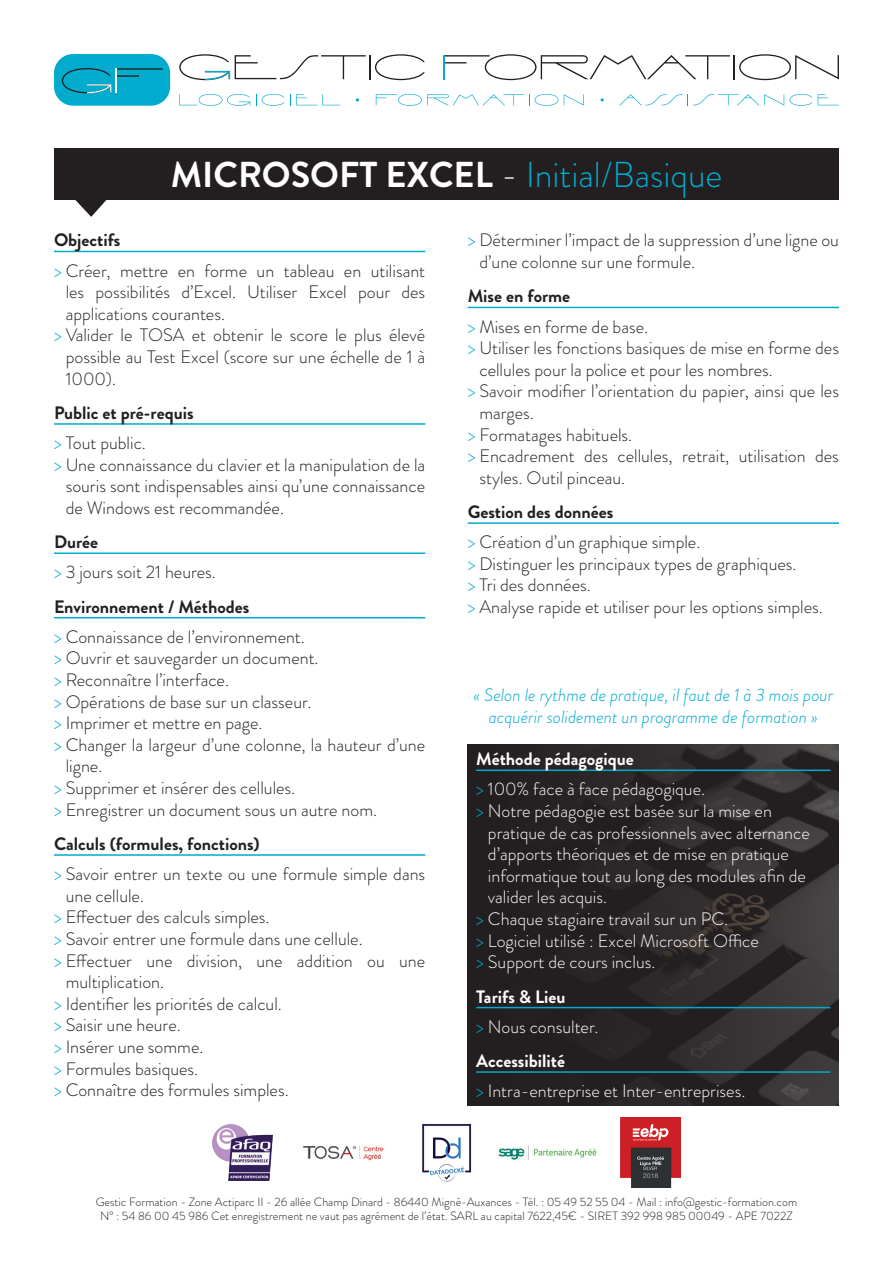
<style>
.page{position:relative;width:893px;height:1263px;background:#fff}
.page>*{position:absolute;margin:0;border:0;box-sizing:border-box;transform-origin:0 0}
.t1{font:300 36px "Brandon Grotesque";color:#00abcd}
.t2{font:300 18px/30.2px "Brandon Grotesque";color:#231f20}
.t3{font:300 18px/30.2px "Brandon Grotesque";color:#fff}
.t4{font:italic 300 18px/21.6px "Brandon Grotesque";color:#00abcd;text-align:center}
.t5{font:700 18px/30.2px "Brandon Grotesque";color:#231f20}
.t6{font:300 12px/14.4px "Brandon Grotesque";color:#231f20;text-align:center}
.s1{font-weight:700;color:#fff}
.s2{color:#fff}
.s3{font-weight:700}
.s4{color:#00abcd}
.s5{font-weight:300;color:#00abcd}
.s6{font-weight:300}
</style>
<div class="page">
<hr style="left:54px;top:251px;width:371px;height:1px;background:#00abcd">
<hr style="left:54px;top:423px;width:371px;height:2px;background:#00abcd">
<hr style="left:54px;top:552px;width:371px;height:2px;background:#00abcd">
<hr style="left:54px;top:617px;width:371px;height:1px;background:#00abcd">
<hr style="left:54px;top:854px;width:371px;height:2px;background:#00abcd">
<hr style="left:468px;top:307px;width:371px;height:1px;background:#00abcd">
<hr style="left:468px;top:522px;width:371px;height:2px;background:#00abcd">
<svg style="left:179px;top:94px;width:71px;height:12px"></svg>
<svg style="left:256px;top:94px;width:28px;height:12px"></svg>
<svg style="left:290px;top:94px;width:50px;height:11px"></svg>
<svg style="left:376px;top:94px;width:182px;height:12px"></svg>
<svg style="left:564px;top:94px;width:20px;height:11px"></svg>
<svg style="left:619px;top:94px;width:193px;height:12px"></svg>
<svg style="left:818px;top:94px;width:21px;height:11px"></svg>
<div style="left:54px;top:54px;width:116px;height:52px;background:#00abcd;border-radius:19px"></div>
<hr style="left:369px;top:55px;width:2px;height:24px;background:#231f20">
<svg style="left:375px;top:54px;width:50px;height:26px"></svg>
<svg style="left:443px;top:54px;width:396px;height:26px"></svg>
<hr style="left:443px;top:55px;width:2px;height:24px;background:#00abcd">
<svg style="left:179px;top:54px;width:187px;height:26px"></svg>
<svg style="left:62px;top:68px;width:101px;height:25px"></svg>
<hr style="left:115px;top:68px;width:2px;height:25px;background:#fff">
<div style="left:54px;top:149px;width:785px;height:51px;background:#231f20"></div>
<svg style="left:75px;top:200px;width:31px;height:17px"></svg>
<svg style="left:468px;top:744px;width:371px;height:362px;background:#2b2728"></svg>
<hr style="left:476px;top:769px;width:354px;height:2px;background:#00abcd">
<hr style="left:476px;top:1007px;width:354px;height:1px;background:#00abcd">
<hr style="left:476px;top:1071px;width:354px;height:2px;background:#00abcd">
<img style="left:302px;top:1146px;width:82px;height:15px">
<img style="left:498px;top:1145px;width:99px;height:15px">
<img style="left:213px;top:1125px;width:59px;height:55px">
<img style="left:621px;top:1118px;width:59px;height:69px">
<img style="left:422px;top:1124px;width:50px;height:58px">
<h1 class="t1" style="left:171px;top:150px;width:553px"><span class="s1">MICROSOFT EXCEL</span> <span class="s2">-</span> Initial/Basique</h1>
<p class="t2" style="left:54px;top:225px;width:373px"><span class="s3">Objectifs<br></span><span class="s4">&gt;</span> Créer, mettre en forme un tableau en utilisant</p>
<p class="t2" style="left:66px;top:277px;width:361px">les possibilités d’Excel. Utiliser Excel pour des</p>
<p class="t2" style="left:66px;top:299px;width:161px">applications courantes.</p>
<p class="t2" style="left:54px;top:320px;width:373px"><span class="s4">&gt;</span> Valider le TOSA et obtenir le score le plus élevé</p>
<p class="t2" style="left:66px;top:342px;width:361px">possible au Test Excel (score sur une échelle de 1 à</p>
<p class="t2" style="left:66px;top:363px;width:52px">1000).</p>
<p class="t5" style="left:54px;top:398px;width:141px">Public et pré-requis <span class="s5">&gt;</span> <span class="s6">Tout public.</span></p>
<p class="t2" style="left:66px;top:454px;width:361px;line-height:21.6px;text-align:justify;text-indent:-12px"><span class="s4">&gt;</span> Une connaissance du clavier et la manipulation de la souris sont indispensables ainsi qu’une connaissance de Windows est recommandée.</p>
<p class="t2" style="left:54px;top:527px;width:163px"><span class="s3">Durée<br></span><span class="s4">&gt;</span> 3 jours soit 21 heures.</p>
<p class="t2" style="left:54px;top:591px;width:252px"><span class="s3">Environnement / Méthodes<br></span><span class="s4">&gt;</span> Connaissance de l’environnement.</p>
<p class="t2" style="left:54px;top:643px;width:266px"><span class="s4">&gt;</span> Ouvrir et sauvegarder un document.</p>
<p class="t2" style="left:54px;top:665px;width:177px"><span class="s4">&gt;</span> Reconnaître l’interface.</p>
<p class="t2" style="left:54px;top:686px;width:259px"><span class="s4">&gt;</span> Opérations de base sur un classeur.</p>
<p class="t2" style="left:54px;top:708px;width:210px"><span class="s4">&gt;</span> Imprimer et mettre en page.</p>
<p class="t2" style="left:54px;top:730px;width:373px"><span class="s4">&gt;</span> Changer la largeur d’une colonne, la hauteur d’une</p>
<p class="t2" style="left:66px;top:751px;width:38px">ligne.</p>
<p class="t2" style="left:54px;top:773px;width:243px"><span class="s4">&gt;</span> Supprimer et insérer des cellules.</p>
<p class="t2" style="left:54px;top:794px;width:325px"><span class="s4">&gt;</span> Enregistrer un document sous un autre nom.</p>
<p class="t2" style="left:54px;top:829px;width:373px"><span class="s3">Calculs (formules, fonctions)<br></span><span class="s4">&gt;</span> Savoir entrer un texte ou une formule simple dans</p>
<p class="t2" style="left:66px;top:880px;width:80px">une cellule.</p>
<p class="t2" style="left:54px;top:902px;width:217px"><span class="s4">&gt;</span> Effectuer des calculs simples.</p>
<p class="t2" style="left:54px;top:924px;width:310px"><span class="s4">&gt;</span> Savoir entrer une formule dans une cellule.</p>
<p class="t2" style="left:54px;top:945px;width:373px"><span class="s4">&gt;</span> Effectuer une division, une addition ou une</p>
<p class="t2" style="left:66px;top:967px;width:100px">multiplication.</p>
<p class="t2" style="left:54px;top:988px;width:229px"><span class="s4">&gt;</span> Identifier les priorités de calcul.</p>
<p class="t2" style="left:54px;top:1010px;width:128px"><span class="s4">&gt;</span> Saisir une heure.</p>
<p class="t2" style="left:54px;top:1032px;width:151px"><span class="s4">&gt;</span> Insérer une somme.</p>
<p class="t2" style="left:54px;top:1053px;width:146px"><span class="s4">&gt;</span> Formules basiques.</p>
<p class="t2" style="left:54px;top:1075px;width:236px"><span class="s4">&gt;</span> Connaître des formules simples.</p>
<p class="t2" style="left:479px;top:230px;width:361px;line-height:21.6px;text-indent:-12px"><span class="s4">&gt;</span> Déterminer l’impact de la suppression d’une ligne ou d’une colonne sur une formule.</p>
<p class="t2" style="left:468px;top:281px;width:182px"><span class="s3">Mise en forme<br></span><span class="s4">&gt;</span> Mises en forme de base.</p>
<p class="t2" style="left:468px;top:333px;width:373px"><span class="s4">&gt;</span> Utiliser les fonctions basiques de mise en forme des</p>
<p class="t2" style="left:479px;top:355px;width:295px">cellules pour la police et pour les nombres.</p>
<p class="t2" style="left:468px;top:376px;width:373px"><span class="s4">&gt;</span> Savoir modifier l’orientation du papier, ainsi que les</p>
<p class="t2" style="left:479px;top:398px;width:56px">marges.</p>
<p class="t2" style="left:468px;top:419px;width:166px"><span class="s4">&gt;</span> Formatages habituels.</p>
<p class="t2" style="left:468px;top:441px;width:373px"><span class="s4">&gt;</span> Encadrement des cellules, retrait, utilisation des</p>
<p class="t2" style="left:479px;top:463px;width:147px">styles. Outil pinceau.</p>
<p class="t2" style="left:468px;top:497px;width:234px"><span class="s3">Gestion des données<br></span><span class="s4">&gt;</span> Création d’un graphique simple.</p>
<p class="t2" style="left:468px;top:553px;width:357px;line-height:21.6px"><span class="s4">&gt;</span> Distinguer les principaux types de graphiques.<br><span class="s4">&gt;</span> Tri des données.<br><span class="s4">&gt;</span> Analyse rapide et utiliser pour les options simples.</p>
<p class="t4" style="left:473px;top:684px;width:361px">« Selon le rythme de pratique, il faut de 1 à 3 mois pour acquérir solidement un programme de formation »</p>
<p class="t3" style="left:476px;top:744px;width:230px"><span class="s3">Méthode pédagogique<br></span><span class="s4">&gt;</span> 100% face à face pédagogique.</p>
<p class="t3" style="left:476px;top:796px;width:297px"><span class="s4">&gt;</span> Notre pédagogie est basée sur la mise en</p>
<p class="t3" style="left:488px;top:817px;width:323px">pratique de cas professionnels avec alternance</p>
<p class="t3" style="left:488px;top:839px;width:302px">d’apports théoriques et de mise en pratique</p>
<p class="t3" style="left:488px;top:860px;width:319px">informatique tout au long des modules afin de</p>
<p class="t3" style="left:488px;top:882px;width:121px">valider les acquis.</p>
<p class="t3" style="left:476px;top:904px;width:253px"><span class="s4">&gt;</span> Chaque stagiaire travail sur un PC.</p>
<p class="t3" style="left:476px;top:925px;width:284px"><span class="s4">&gt;</span> Logiciel utilisé : Excel Microsoft Office</p>
<p class="t3" style="left:476px;top:947px;width:181px"><span class="s4">&gt;</span> Support de cours inclus.</p>
<p class="t3" style="left:476px;top:981px;width:124px"><span class="s3">Tarifs &amp; Lieu<br></span><span class="s4">&gt;</span> Nous consulter.</p>
<p class="t3" style="left:476px;top:1046px;width:271px"><span class="s3">Accessibilité<br></span><span class="s4">&gt;</span> Intra-entreprise et Inter-entreprises.</p>
<p class="t6" style="left:96px;top:1195px;width:703px">Gestic Formation - Zone Actiparc II - 26 allée Champ Dinard - 86440 Migné-Auxances - Tél. : 05 49 52 55 04 - Mail : info@gestic-formation.com<br>N° : 54 86 00 45 986 Cet enregistrement ne vaut pas agrément de l’état. SARL au capital 7622,45€ - SIRET 392 998 985 00049 - APE 7022Z</p>
</div>
